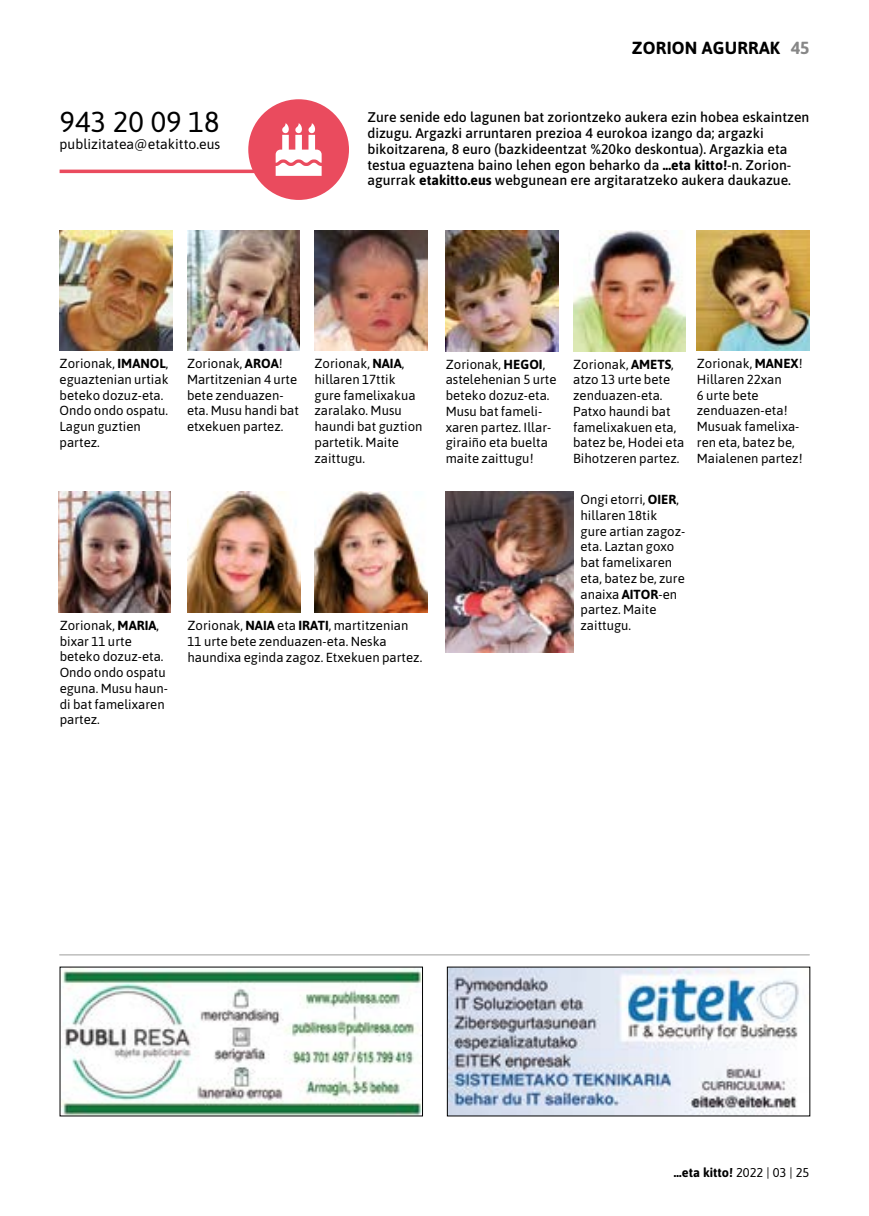
<style>
.page{position:relative;width:869px;height:1216px;background:#fff}
.page>*{position:absolute;margin:0;border:0;box-sizing:border-box;transform-origin:0 0}
.t1{font:28.88px "Asap";color:#000}
.t2{font:700 17.5px "Asap";letter-spacing:.01em;color:#000}
.t3{font:500 14px/15.8px "Asap";color:#000}
.t4{font:14px "Asap";color:#000}
.t5{font:13.12px/15.8px "Asap";color:#000}
.t6{font:700 12.78px "Asap";color:#000}
.s1{color:#878787}
.s2{font-weight:700}
.s3{font-weight:400}
</style>
<div class="page">
<img style="left:62px;top:968px;width:359px;height:146px">
<img style="left:448px;top:968px;width:351px;height:146px">
<img style="left:60px;top:230px;width:112px;height:121px">
<img style="left:445px;top:230px;width:113px;height:121px">
<img style="left:445px;top:492px;width:127px;height:161px">
<img style="left:187px;top:230px;width:112px;height:121px">
<img style="left:573px;top:230px;width:112px;height:121px">
<img style="left:314px;top:230px;width:113px;height:121px">
<img style="left:58px;top:492px;width:113px;height:120px">
<img style="left:696px;top:230px;width:113px;height:121px">
<img style="left:315px;top:492px;width:112px;height:120px">
<img style="left:187px;top:492px;width:113px;height:120px">
<hr style="left:60px;top:954px;width:749px;height:1px;background:#9d9d9c">
<hr style="left:60px;top:170px;width:208px;height:3px;background:#ea4b5e">
<div style="left:248px;top:99px;width:101px;height:101px;background:#ea4b5e;border-radius:50%"></div>
<svg style="left:275px;top:123px;width:46px;height:53px"></svg>
<h1 class="t1" style="left:60px;top:102px;width:161px">943 20 09 18</h1>
<p class="t4" style="left:60px;top:135px;width:162px">publizitatea@etakitto.eus</p>
<h2 class="t2" style="left:631px;top:36px;width:179px">ZORION AGURRAK <span class="s1">45</span></h2>
<p class="t3" style="left:367px;top:109px;width:443px">Zure senide edo lagunen bat zoriontzeko aukera ezin hobea eskaintzen dizugu. Argazki arruntaren prezioa 4 eurokoa izango da; argazki bikoitzarena, 8 euro (bazkideentzat %20ko deskontua). Argazkia eta testua eguaztena baino lehen egon beharko da <span class="s2">...eta kitto!</span>-n. Zorion&shy;agurrak <span class="s2">etakitto.eus</span> webgunean ere argitaratzeko aukera daukazue.</p>
<p class="t5" style="left:60px;top:355px;width:110px">Zorionak, <span class="s2">IMANOL</span>, eguaztenian urtiak beteko dozuz-eta.<br>Ondo ondo ospatu.<br>Lagun guztien partez.</p>
<p class="t5" style="left:445px;top:355px;width:112px">Zorionak, <span class="s2">HEGOI</span>, astelehenian 5 urte beteko dozuz-eta.<br>Musu bat fameli&shy;xaren partez. Illar&shy;giraiño eta buelta maite zaittugu!</p>
<p class="t5" style="left:187px;top:355px;width:113px">Zorionak, <span class="s2">AROA</span>!<br>Martitzenian 4 urte bete zenduazen&shy;eta. Musu handi bat etxekuen partez.</p>
<p class="t5" style="left:573px;top:355px;width:113px">Zorionak, <span class="s2">AMETS</span>, atzo 13 urte bete zenduazen-eta.<br>Patxo haundi bat famelixakuen eta, batez be, Hodei eta<br>Bihotzeren partez.</p>
<p class="t5" style="left:314px;top:355px;width:110px">Zorionak, <span class="s2">NAIA</span>, hillaren 17ttik gure famelixakua zaralako. Musu haundi bat guztion partetik. Maite zaittugu.</p>
<p class="t5" style="left:60px;top:616px;width:110px">Zorionak, <span class="s2">MARIA</span>, bixar 11 urte beteko dozuz-eta.<br>Ondo ondo ospatu eguna. Musu haun&shy;di bat famelixaren partez.</p>
<p class="t5" style="left:187px;top:617px;width:236px">Zorionak, <span class="s2">NAIA</span> eta <span class="s2">IRATI</span>, martitzenian<br>11 urte bete zenduazen-eta. Neska haundixa eginda zagoz. Etxekuen partez.</p>
<p class="t5" style="left:580px;top:491px;width:106px">Ongi etorri, <span class="s2">OIER</span>, hillaren 18tik gure artian zagoz&shy;eta. Laztan goxo bat famelixaren eta, batez be, zure anaixa <span class="s2">AITOR</span>-en partez. Maite zaittugu.</p>
<p class="t5" style="left:696px;top:355px;width:107px">Zorionak, <span class="s2">MANEX</span>!<br>Hillaren 22xan<br>6 urte bete zenduazen-eta!<br>Musuak famelixa&shy;ren eta, batez be,<br>Maialenen partez!</p>
<p class="t6" style="left:673px;top:1162px;width:137px">…eta kitto! <span class="s3">2022 | 03 | 25</span></p>
</div>
